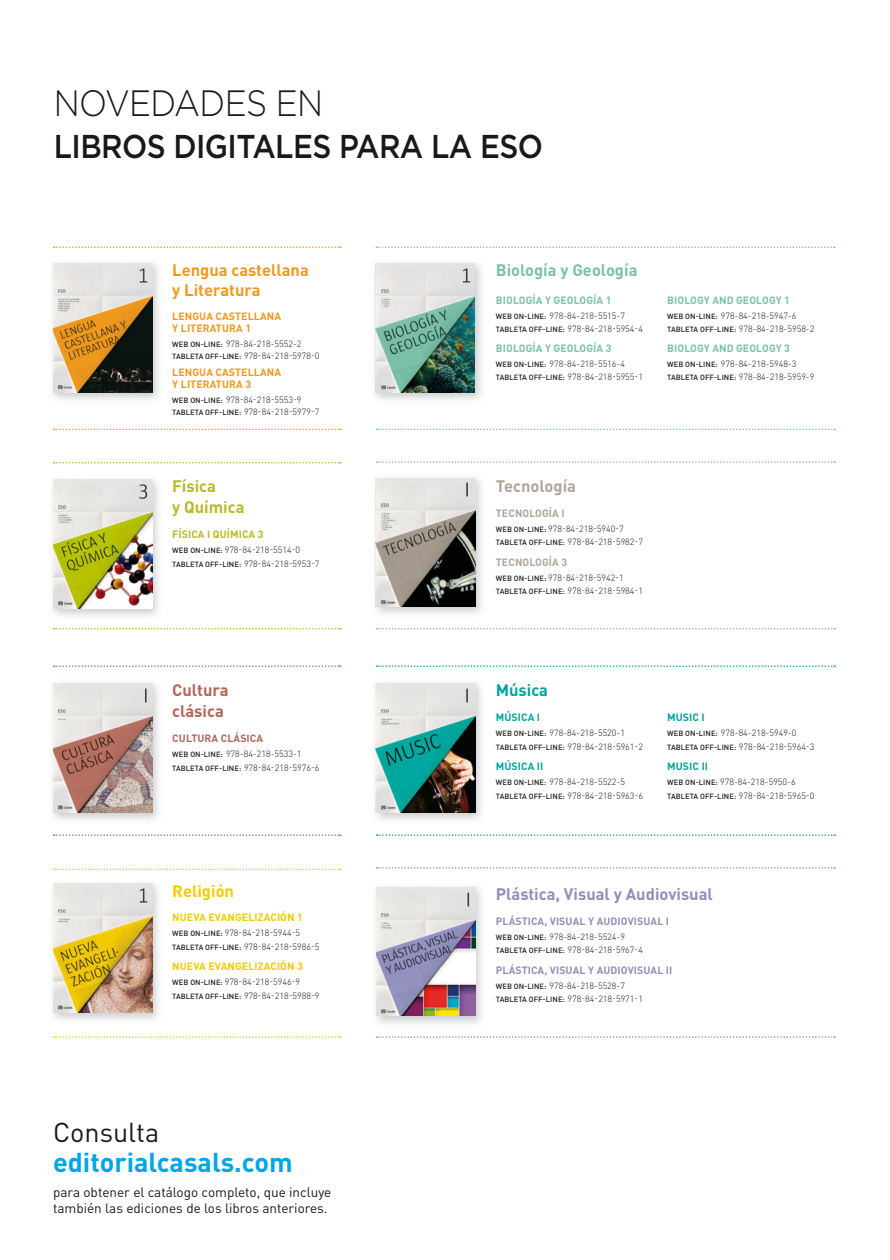
<style>
.page{position:relative;width:890px;height:1260px;background:#fff}
.page>*{position:absolute;margin:0;border:0;box-sizing:border-box;transform-origin:0 0}
.t1{font:300 36.6px "Gotham";letter-spacing:-.02em;color:#1b1819;scale:.9 1}
.t2{font:500 33px "Gotham";letter-spacing:-.02em;color:#1b1819;scale:.9 1}
.t3{font:700 27px "DINOT";color:#00a5e8}
.t4{font:27px "DINOT";color:#1b1819}
.t5{font:700 16.5px "DINOT";color:#8f8fbc}
.t6{font:700 16.5px/19.5px "DINOT";color:#ef991e}
.t7{font:700 16.5px "DINOT";color:#7ac1aa}
.t8{font:700 16.5px/21px "DINOT";color:#bab927}
.t9{font:700 16.5px/21px "DINOT";color:#b16558}
.t10{font:700 16.5px "DINOT";color:#afa69a}
.t11{font:700 16.5px "DINOT";color:#f3ca00}
.t12{font:700 16.5px "DINOT";color:#00a59b}
.t13{font:13.5px/16.2px "DINOT";color:#1b1819}
.t14{font:700 10.5px "DINOT";letter-spacing:.01em;color:#7ac1aa}
.t15{font:700 10.5px "DINOT";letter-spacing:.01em;color:#8f8fbc}
.t16{font:700 10.5px/12px "DINOT";letter-spacing:.01em;color:#ef991e}
.t17{font:700 10.5px "DINOT";letter-spacing:.01em;color:#f3ca00}
.t18{font:700 10.5px "DINOT";letter-spacing:.01em;color:#00a59b}
.t19{font:700 10.5px "DINOT";letter-spacing:.01em;color:#afa69a}
.t20{font:700 10.5px "DINOT";letter-spacing:.01em;color:#bab927}
.t21{font:700 10.5px "DINOT";letter-spacing:.01em;color:#b16558}
.t22{font:300 9px/13.5px "DINOT";color:#1b1819}
.s1{font-weight:500;font-size:7.5px}
</style>
<div class="page">
<img style="left:375px;top:887px;width:107px;height:137px">
<img style="left:376px;top:887px;width:99px;height:129px">
<svg style="left:54px;top:1036px;width:287px;height:2px"></svg>
<svg style="left:54px;top:869px;width:287px;height:1px"></svg>
<img style="left:52px;top:263px;width:107px;height:137px">
<img style="left:53px;top:263px;width:99px;height:129px">
<img style="left:374px;top:263px;width:108px;height:137px">
<img style="left:376px;top:263px;width:99px;height:129px">
<svg style="left:54px;top:429px;width:287px;height:1px"></svg>
<svg style="left:54px;top:246px;width:287px;height:2px"></svg>
<svg style="left:376px;top:246px;width:459px;height:2px"></svg>
<svg style="left:377px;top:429px;width:458px;height:1px"></svg>
<img style="left:375px;top:478px;width:107px;height:136px">
<img style="left:376px;top:478px;width:99px;height:129px">
<svg style="left:377px;top:461px;width:458px;height:2px"></svg>
<svg style="left:377px;top:628px;width:458px;height:1px"></svg>
<img style="left:375px;top:683px;width:107px;height:137px">
<img style="left:376px;top:684px;width:99px;height:129px">
<img style="left:52px;top:479px;width:107px;height:137px">
<img style="left:53px;top:480px;width:99px;height:128px">
<svg style="left:54px;top:462px;width:287px;height:1px"></svg>
<svg style="left:54px;top:628px;width:287px;height:1px"></svg>
<svg style="left:377px;top:665px;width:458px;height:2px"></svg>
<svg style="left:377px;top:834px;width:458px;height:2px"></svg>
<img style="left:52px;top:883px;width:107px;height:137px">
<img style="left:53px;top:884px;width:99px;height:129px">
<img style="left:52px;top:683px;width:107px;height:137px">
<img style="left:53px;top:684px;width:99px;height:129px">
<svg style="left:54px;top:665px;width:287px;height:2px"></svg>
<svg style="left:54px;top:834px;width:287px;height:2px"></svg>
<svg style="left:377px;top:867px;width:458px;height:2px"></svg>
<svg style="left:377px;top:1036px;width:458px;height:2px"></svg>
<h1 class="t1" style="left:54px;top:82px;width:301px">NOVEDADES EN</h1>
<h2 class="t2" style="left:54px;top:135px;width:545px">LIBROS DIGITALES PARA LA ESO</h2>
<h3 class="t6" style="left:172px;top:262px;width:138px">Lengua castellana y Literatura</h3>
<p class="t16" style="left:172px;top:311px;width:110px">LENGUA CASTELLANA<br>Y LITERATURA 1</p>
<p class="t22" style="left:172px;top:338px;width:149px;line-height:12px"><span class="s1">WEB ON-LINE:</span> 978-84-218-5552-2<br><span class="s1">TABLETA OFF-LINE:</span> 978-84-218-5978-0</p>
<p class="t16" style="left:172px;top:367px;width:110px">LENGUA CASTELLANA<br>Y LITERATURA 3</p>
<p class="t22" style="left:172px;top:393px;width:149px;line-height:12px"><span class="s1">WEB ON-LINE:</span> 978-84-218-5553-9<br><span class="s1">TABLETA OFF-LINE:</span> 978-84-218-5979-7</p>
<h3 class="t8" style="left:172px;top:477px;width:74px">Física<br>y Química</h3>
<p class="t20" style="left:172px;top:531px;width:93px">FÍSICA I QUÍMICA 3</p>
<p class="t22" style="left:172px;top:543px;width:149px"><span class="s1">WEB ON-LINE:</span> 978-84-218-5514-0<br><span class="s1">TABLETA OFF-LINE:</span> 978-84-218-5953-7</p>
<h3 class="t9" style="left:172px;top:681px;width:58px">Cultura clásica</h3>
<p class="t21" style="left:172px;top:735px;width:92px">CULTURA CLÁSICA</p>
<p class="t22" style="left:172px;top:747px;width:149px"><span class="s1">WEB ON-LINE:</span> 978-84-218-5533-1<br><span class="s1">TABLETA OFF-LINE:</span> 978-84-218-5976-6</p>
<h3 class="t7" style="left:496px;top:264px;width:143px">Biología y Geología</h3>
<p class="t14" style="left:496px;top:296px;width:117px">BIOLOGÍA Y GEOLOGÍA 1</p>
<p class="t22" style="left:496px;top:309px;width:149px"><span class="s1">WEB ON-LINE:</span> 978-84-218-5515-7<br><span class="s1">TABLETA OFF-LINE:</span> 978-84-218-5954-4</p>
<p class="t14" style="left:496px;top:344px;width:117px">BIOLOGÍA Y GEOLOGÍA 3</p>
<p class="t22" style="left:496px;top:357px;width:149px"><span class="s1">WEB ON-LINE:</span> 978-84-218-5516-4<br><span class="s1">TABLETA OFF-LINE:</span> 978-84-218-5955-1</p>
<p class="t14" style="left:667px;top:296px;width:124px">BIOLOGY AND GEOLOGY 1</p>
<p class="t22" style="left:667px;top:309px;width:149px"><span class="s1">WEB ON-LINE:</span> 978-84-218-5947-6<br><span class="s1">TABLETA OFF-LINE:</span> 978-84-218-5958-2</p>
<p class="t14" style="left:667px;top:344px;width:124px">BIOLOGY AND GEOLOGY 3</p>
<p class="t22" style="left:667px;top:357px;width:149px"><span class="s1">WEB ON-LINE:</span> 978-84-218-5948-3<br><span class="s1">TABLETA OFF-LINE:</span> 978-84-218-5959-9</p>
<h3 class="t10" style="left:496px;top:480px;width:82px">Tecnología</h3>
<p class="t19" style="left:496px;top:509px;width:70px">TECNOLOGÍA I</p>
<p class="t22" style="left:496px;top:522px;width:149px"><span class="s1">WEB ON-LINE:</span> 978-84-218-5940-7<br><span class="s1">TABLETA OFF-LINE:</span> 978-84-218-5982-7</p>
<p class="t19" style="left:496px;top:558px;width:73px">TECNOLOGÍA 3</p>
<p class="t22" style="left:496px;top:571px;width:149px"><span class="s1">WEB ON-LINE:</span> 978-84-218-5942-1<br><span class="s1">TABLETA OFF-LINE:</span> 978-84-218-5984-1</p>
<h3 class="t12" style="left:496px;top:684px;width:54px">Música</h3>
<p class="t18" style="left:496px;top:714px;width:46px">MÚSICA I</p>
<p class="t22" style="left:496px;top:726px;width:149px"><span class="s1">WEB ON-LINE:</span> 978-84-218-5520-1<br><span class="s1">TABLETA OFF-LINE:</span> 978-84-218-5961-2</p>
<p class="t18" style="left:496px;top:763px;width:49px">MÚSICA II</p>
<p class="t22" style="left:496px;top:775px;width:149px"><span class="s1">WEB ON-LINE:</span> 978-84-218-5522-5<br><span class="s1">TABLETA OFF-LINE:</span> 978-84-218-5963-6</p>
<p class="t18" style="left:667px;top:714px;width:39px">MUSIC I</p>
<p class="t22" style="left:667px;top:726px;width:149px"><span class="s1">WEB ON-LINE:</span> 978-84-218-5949-0<br><span class="s1">TABLETA OFF-LINE:</span> 978-84-218-5964-3</p>
<p class="t18" style="left:667px;top:763px;width:42px">MUSIC II</p>
<p class="t22" style="left:667px;top:775px;width:149px"><span class="s1">WEB ON-LINE:</span> 978-84-218-5950-6<br><span class="s1">TABLETA OFF-LINE:</span> 978-84-218-5965-0</p>
<h3 class="t11" style="left:172px;top:885px;width:63px">Religión</h3>
<p class="t17" style="left:172px;top:914px;width:132px">NUEVA EVANGELIZACIÓN 1</p>
<p class="t22" style="left:172px;top:926px;width:149px"><span class="s1">WEB ON-LINE:</span> 978-84-218-5944-5<br><span class="s1">TABLETA OFF-LINE:</span> 978-84-218-5986-5</p>
<p class="t17" style="left:172px;top:963px;width:132px">NUEVA EVANGELIZACIÓN 3</p>
<p class="t22" style="left:172px;top:975px;width:149px"><span class="s1">WEB ON-LINE:</span> 978-84-218-5946-9<br><span class="s1">TABLETA OFF-LINE:</span> 978-84-218-5988-9</p>
<h3 class="t4" style="left:53px;top:1122px;width:108px">Consulta</h3>
<h3 class="t3" style="left:53px;top:1152px;width:241px">editorialcasals.com</h3>
<h3 class="t13" style="left:53px;top:1185px;width:280px">para obtener el catálogo completo, que incluye también las ediciones de los libros anteriores.</h3>
<h3 class="t5" style="left:496px;top:888px;width:219px">Plástica, Visual y Audiovisual</h3>
<p class="t15" style="left:496px;top:917px;width:175px">PLÁSTICA, VISUAL Y AUDIOVISUAL I</p>
<p class="t22" style="left:496px;top:930px;width:149px"><span class="s1">WEB ON-LINE:</span> 978-84-218-5524-9<br><span class="s1">TABLETA OFF-LINE:</span> 978-84-218-5967-4</p>
<p class="t15" style="left:496px;top:966px;width:178px">PLÁSTICA, VISUAL Y AUDIOVISUAL II</p>
<p class="t22" style="left:496px;top:979px;width:149px"><span class="s1">WEB ON-LINE:</span> 978-84-218-5528-7<br><span class="s1">TABLETA OFF-LINE:</span> 978-84-218-5971-1</p>
</div>
